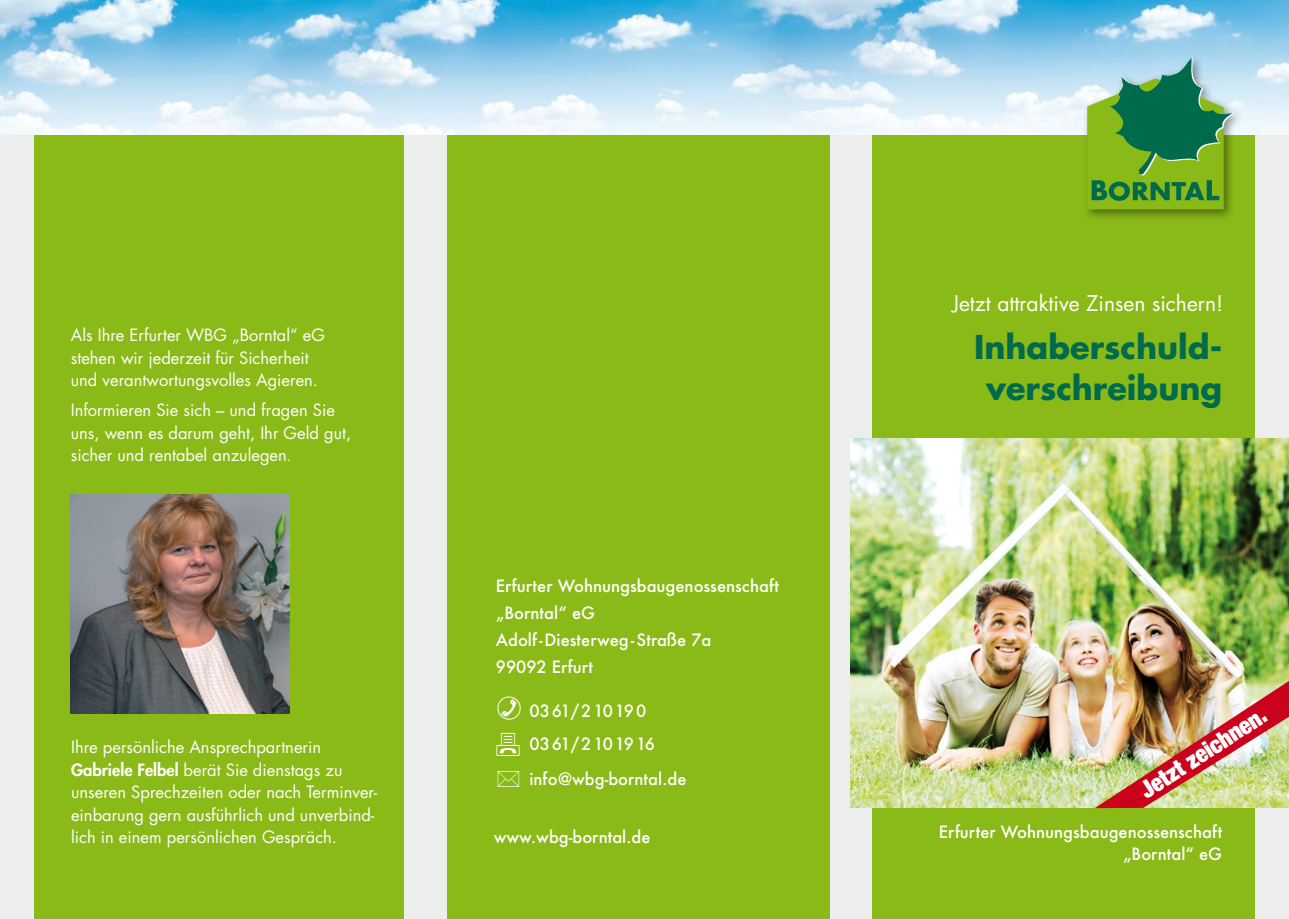
<style>
.page{position:relative;width:1289px;height:919px;background:#fff}
.page>*{position:absolute;margin:0;border:0;box-sizing:border-box;transform-origin:0 0}
.t1{font:700 31.95px/41.5px "Futura";color:#006a4d;text-align:center}
.t2{font:900 expanded 24px "Helvetica Neue";color:#fff;scale:.96 1}
.t3{font:21px "Futura";color:#fff}
.t4{font:16.5px/22.5px "Futura Std";color:#fff}
.t5{font:500 16.5px/27px "Futura";color:#fff}
.s1{font-size:15px}
.s2{font-weight:800}
</style>
<div class="page">
<div style="left:0;top:0;width:1288px;height:918px;background:#eceded"></div>
<div style="left:872px;top:28px;width:382px;height:890px;background:#89ba17"></div>
<div style="left:34px;top:28px;width:370px;height:890px;background:#89ba17"></div>
<div style="left:446px;top:28px;width:383px;height:890px;background:#89ba17"></div>
<img style="left:0;top:0;width:1288px;height:134px">
<div style="left:1081px;top:52px;width:163px;height:168px;background:#000;opacity:.44"></div>
<svg style="left:1087px;top:57px;width:147px;height:152px"></svg>
<img style="left:850px;top:438px;width:438px;height:369px">
<img style="left:1094px;top:680px;width:194px;height:128px">
<img style="left:71px;top:494px;width:218px;height:219px">
<p class="t4" style="left:71px;top:324px;width:255px">Als Ihre Erfurter WBG „Borntal“ eG stehen wir jederzeit für Sicherheit und verantwortungsvolles Agieren.</p>
<p class="t4" style="left:71px;top:399px;width:282px">Informieren Sie sich – und fragen Sie uns, wenn es darum geht, Ihr Geld gut, sicher und rentabel anzulegen<span class="s1">.</span></p>
<p class="t4" style="left:71px;top:735px;width:308px">Ihre persönliche Ansprechpartnerin <span class="s2">Gabriele Felbel</span> berät Sie dienstags zu unseren Sprechzeiten oder nach Terminver&shy;einbarung gern ausführlich und unverbind&shy;lich in einem persönlichen Gespräch.</p>
<p class="t5" style="left:496px;top:572px;width:285px">Erfurter Wohnungsbaugenossenschaft „Borntal“ eG<br>Adolf-Diesterweg-Straße 7a<br>99092 Erfurt</p>
<p class="t5" style="left:529px;top:694px;width:127px;line-height:33px">0361/210190<br>0361/2101916</p>
<p class="t5" style="left:529px;top:765px;width:158px">info@wbg-borntal.de</p>
<p class="t5" style="left:494px;top:823px;width:158px">www.wbg-borntal.de</p>
<p class="t3" style="left:952px;top:289px;width:272px">Jetzt attraktive Zinsen sichern!</p>
<h1 class="t1" style="left:974px;top:325px;width:250px">Inhaberschuld&shy;verschreibung</h1>
<h2 class="t2" style="left:1133px;top:779px;width:153px;rotate:-33deg">Jetzt zeichnen.</h2>
<p class="t5" style="left:938px;top:819px;width:285px;line-height:22.5px;text-align:right">Erfurter Wohnungsbaugenossenschaft „Borntal“ eG</p>
</div>
